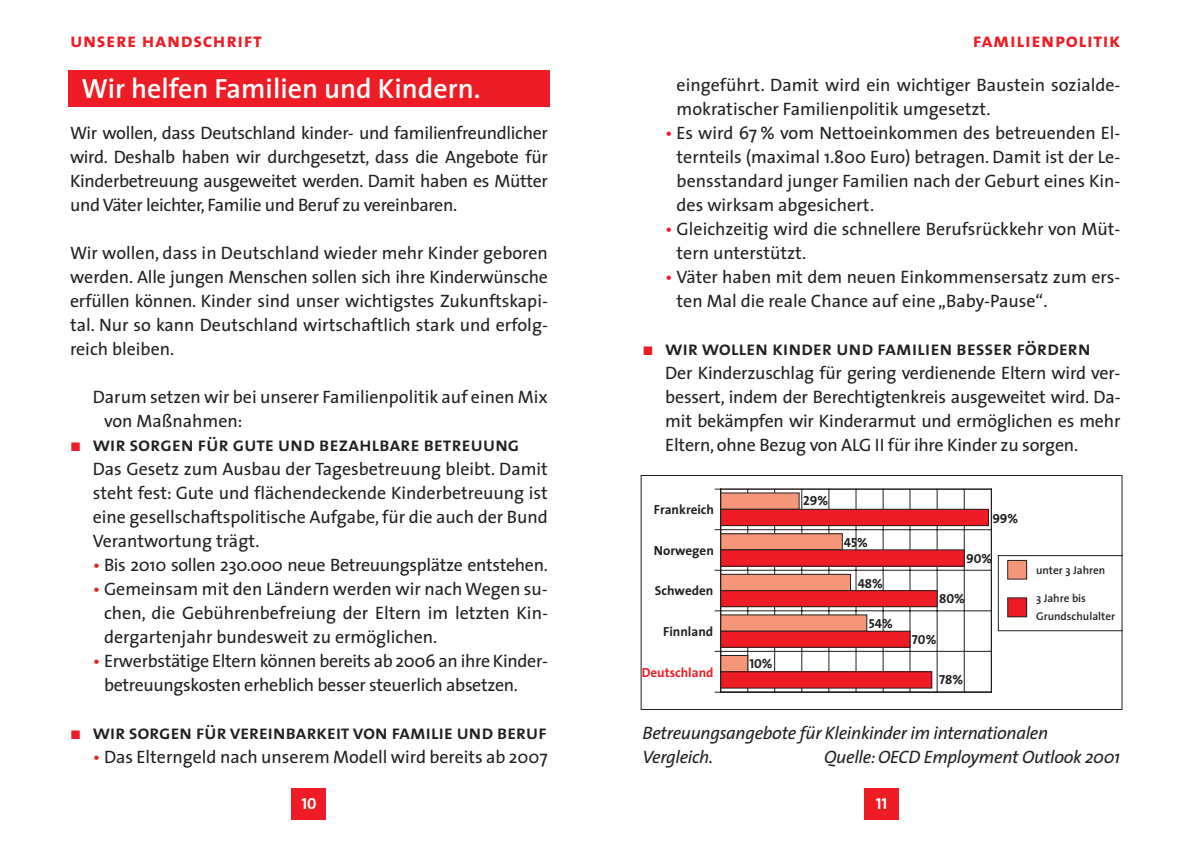
<style>
.page{position:relative;width:1190px;height:842px;background:#fff}
.page>*{position:absolute;margin:0;border:0;box-sizing:border-box;transform-origin:0 0}
.t1{font:600 28px "The Sans";color:#fff}
.t2{font:20px "The Sans Semi Bold Caps";letter-spacing:-.01em;color:#231f1f}
.t3{font:20px "The Sans Bold Caps";letter-spacing:.03em;color:#ee1c24}
.t4{font:18px/24px "The Sans";color:#231f1f;text-align:justify}
.t5{font:18px/24px "The Sans";letter-spacing:-.02em;color:#231f1f}
.t6{font:italic 18px/24px "The Sans";letter-spacing:-.02em;color:#231f1f}
.t7{font:16px "The Sans Bold Caps";color:#fff}
.t8{font:700 13.2px "The Sans";color:#231f1f}
.t9{font:13.2px "The Sans Bold Caps";color:#231f1f}
.t10{font:700 13.2px "The Sans";color:#ee1c24}
.t11{font:600 11.2px/18.8px "The Sans";color:#231f1f}
.s1{color:#ee1c24}
</style>
<div class="page">
<div style="left:865px;top:788px;width:34px;height:32px;background:#ee1c24"></div>
<div style="left:292px;top:788px;width:34px;height:32px;background:#ee1c24"></div>
<hr style="left:720px;top:651px;width:272px;height:1px;background:#231f1f">
<hr style="left:720px;top:610px;width:272px;height:1px;background:#231f1f">
<hr style="left:720px;top:570px;width:272px;height:1px;background:#231f1f">
<hr style="left:720px;top:529px;width:272px;height:1px;background:#231f1f">
<hr style="left:720px;top:489px;width:272px;height:1px;background:#231f1f">
<hr style="left:747px;top:489px;width:1px;height:203px;background:#231f1f">
<hr style="left:774px;top:489px;width:1px;height:203px;background:#231f1f">
<hr style="left:801px;top:489px;width:1px;height:203px;background:#231f1f">
<hr style="left:829px;top:489px;width:1px;height:203px;background:#231f1f">
<hr style="left:856px;top:489px;width:1px;height:203px;background:#231f1f">
<hr style="left:883px;top:489px;width:1px;height:203px;background:#231f1f">
<hr style="left:910px;top:489px;width:1px;height:203px;background:#231f1f">
<hr style="left:937px;top:489px;width:1px;height:203px;background:#231f1f">
<hr style="left:964px;top:489px;width:1px;height:203px;background:#231f1f">
<hr style="left:991px;top:489px;width:1px;height:203px;background:#231f1f">
<div style="left:721px;top:493px;width:78px;height:16px;background:#f69678"></div>
<div style="left:721px;top:509px;width:267px;height:17px;background:#ee1c24"></div>
<div style="left:720px;top:509px;width:269px;height:17px;border:1px solid #231f1f"></div>
<div style="left:721px;top:534px;width:121px;height:16px;background:#f69678"></div>
<div style="left:720px;top:533px;width:123px;height:17px;border:1px solid #231f1f"></div>
<div style="left:721px;top:550px;width:243px;height:16px;background:#ee1c24"></div>
<div style="left:721px;top:574px;width:129px;height:17px;background:#f69678"></div>
<div style="left:720px;top:574px;width:131px;height:17px;border:1px solid #231f1f"></div>
<div style="left:721px;top:591px;width:216px;height:16px;background:#ee1c24"></div>
<div style="left:720px;top:590px;width:218px;height:17px;border:1px solid #231f1f"></div>
<div style="left:721px;top:615px;width:146px;height:16px;background:#f69678"></div>
<div style="left:721px;top:631px;width:189px;height:16px;background:#ee1c24"></div>
<div style="left:720px;top:631px;width:190px;height:17px;border:1px solid #231f1f"></div>
<div style="left:721px;top:655px;width:27px;height:17px;background:#f69678"></div>
<div style="left:720px;top:655px;width:28px;height:17px;border:1px solid #231f1f"></div>
<div style="left:721px;top:672px;width:211px;height:16px;background:#ee1c24"></div>
<div style="left:720px;top:671px;width:212px;height:18px;border:1px solid #231f1f"></div>
<hr style="left:720px;top:489px;width:1px;height:203px;background:#231f1f">
<hr style="left:720px;top:692px;width:272px;height:1px;background:#231f1f">
<svg style="left:998px;top:555px;width:123px;height:76px"></svg>
<div style="left:1008px;top:560px;width:19px;height:19px;background:#f69678"></div>
<div style="left:1007px;top:560px;width:20px;height:20px;border:1px solid #231f1f"></div>
<div style="left:1008px;top:598px;width:19px;height:19px;background:#ee1c24"></div>
<div style="left:1007px;top:597px;width:20px;height:20px;border:1px solid #231f1f"></div>
<div style="left:641px;top:475px;width:482px;height:235px;border:1px solid #231f1f"></div>
<div style="left:68px;top:70px;width:482px;height:37px;background:#ee1c24"></div>
<p class="t3" style="left:70px;top:29px;width:193px">unsere handschrift</p>
<h1 class="t1" style="left:81px;top:78px;width:401px">Wir helfen Familien und Kindern.</h1>
<p class="t4" style="left:70px;top:123px;width:480px">Wir wollen, dass Deutschland kinder- und familienfreundlicher wird. Deshalb haben wir durchgesetzt, dass die Angebote für Kinderbetreuung ausgeweitet werden. Damit haben es Mütter und Väter leichter, Familie und Beruf zu vereinbaren.</p>
<p class="t4" style="left:70px;top:243px;width:479px">Wir wollen, dass in Deutschland wieder mehr Kinder geboren werden. Alle jungen Menschen sollen sich ihre Kinderwünsche erfüllen können. Kinder sind unser wichtigstes Zukunftskapi&shy;tal. Nur so kann Deutschland wirtschaftlich stark und erfolg&shy;reich bleiben.</p>
<p class="t4" style="left:104px;top:387px;width:445px;text-indent:-11px">Darum setzen wir bei unserer Familienpolitik auf einen Mix von Maßnahmen:</p>
<p class="t2" style="left:93px;top:432px;width:428px">wir sorgen für gute und bezahlbare betreuung</p>
<p class="t4" style="left:93px;top:459px;width:457px">Das Gesetz zum Ausbau der Tagesbetreuung bleibt. Damit steht fest: Gute und flächendeckende Kinderbetreuung ist eine gesellschaftspolitische Aufgabe, für die auch der Bund Verantwortung trägt.</p>
<p class="t5" style="left:93px;top:555px;width:457px"><span class="s1">•</span> Bis 2010 sollen 230.000 neue Betreuungsplätze entstehen.</p>
<p class="t4" style="left:104px;top:579px;width:445px;text-indent:-11px"><span class="s1">•</span> Gemeinsam mit den Ländern werden wir nach Wegen su&shy;chen, die Gebührenbefreiung der Eltern im letzten Kin&shy;dergartenjahr bundesweit zu ermöglichen.</p>
<p class="t5" style="left:104px;top:651px;width:445px;text-indent:-11px"><span class="s1">•</span> Erwerbstätige Eltern können bereits ab 2006 an ihre Kinder&shy;betreuungskosten erheblich besser steuerlich absetzen.</p>
<p class="t2" style="left:93px;top:720px;width:456px">wir sorgen für vereinbarkeit von familie und beruf</p>
<p class="t4" style="left:93px;top:747px;width:457px"><span class="s1">•</span> Das Elterngeld nach unserem Modell wird bereits ab 2007</p>
<p class="t7" style="left:301px;top:794px;width:17px">10</p>
<p class="t3" style="left:973px;top:29px;width:149px">familienpolitik</p>
<p class="t4" style="left:677px;top:75px;width:445px">eingeführt. Damit wird ein wichtiger Baustein sozialde&shy;mokratischer Familienpolitik umgesetzt.</p>
<p class="t4" style="left:677px;top:123px;width:445px;text-indent:-11px"><span class="s1">•</span> Es wird 67 % vom Nettoeinkommen des betreuenden El&shy;ternteils (maximal 1.800 Euro) betragen. Damit ist der Le&shy;bensstandard junger Familien nach der Geburt eines Kin&shy;des wirksam abgesichert.</p>
<p class="t4" style="left:677px;top:219px;width:445px;text-indent:-11px"><span class="s1">•</span> Gleichzeitig wird die schnellere Berufsrückkehr von Müt&shy;tern unterstützt.</p>
<p class="t4" style="left:677px;top:267px;width:445px;text-indent:-11px"><span class="s1">•</span> Väter haben mit dem neuen Einkommensersatz zum ers&shy;ten Mal die reale Chance auf eine „Baby-Pause“.</p>
<p class="t2" style="left:665px;top:336px;width:427px">wir wollen kinder und familien besser fördern</p>
<p class="t4" style="left:665px;top:363px;width:457px">Der Kinderzuschlag für gering verdienende Eltern wird ver&shy;bessert, indem der Berechtigtenkreis ausgeweitet wird. Da&shy;mit bekämpfen wir Kinderarmut und ermöglichen es mehr Eltern, ohne Bezug von ALG II für ihre Kinder zu sorgen.</p>
<p class="t8" style="left:654px;top:505px;width:62px">Frankreich</p>
<p class="t8" style="left:654px;top:545px;width:61px">Norwegen</p>
<p class="t8" style="left:655px;top:586px;width:60px">Schweden</p>
<p class="t8" style="left:663px;top:626px;width:51px">Finnland</p>
<p class="t10" style="left:642px;top:667px;width:73px">Deutschland</p>
<p class="t9" style="left:749px;top:656px;width:25px">10%</p>
<p class="t9" style="left:803px;top:493px;width:26px">29%</p>
<p class="t9" style="left:844px;top:535px;width:26px">45%</p>
<p class="t9" style="left:858px;top:575px;width:27px">48%</p>
<p class="t9" style="left:869px;top:615px;width:26px">54%</p>
<p class="t9" style="left:992px;top:511px;width:27px">99%</p>
<p class="t9" style="left:966px;top:551px;width:28px">90%</p>
<p class="t9" style="left:939px;top:591px;width:27px">80%</p>
<p class="t9" style="left:912px;top:632px;width:26px">70%</p>
<p class="t9" style="left:939px;top:672px;width:26px">78%</p>
<p class="t11" style="left:1036px;top:562px;width:71px">unter 3 Jahren</p>
<p class="t11" style="left:1036px;top:590px;width:81px">3 Jahre bis<br>Grundschulalter</p>
<p class="t6" style="left:643px;top:723px;width:407px">Betreuungsangebote für Kleinkinder im internationalen<br>Vergleich.</p>
<p class="t6" style="left:824px;top:747px;width:298px">Quelle: OECD Employment Outlook 2001</p>
<p class="t7" style="left:876px;top:794px;width:13px">11</p>
</div>
